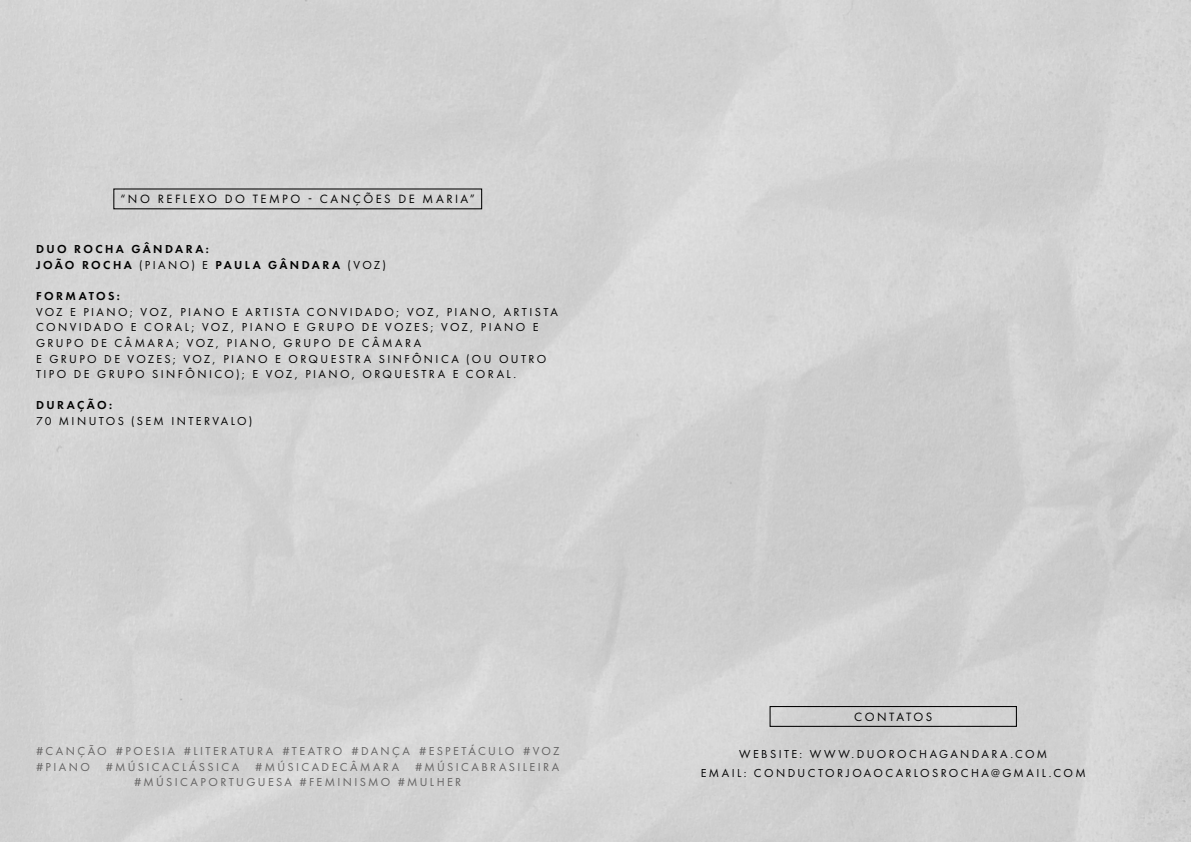
<style>
.page{position:relative;width:1191px;height:842px;background:#fff}
.page>*{position:absolute;margin:0;border:0;box-sizing:border-box;transform-origin:0 0}
.t1{font:12.5px "Futura PT";letter-spacing:.2em;color:#000}
.t2{font:12px/15.6px "Futura PT";letter-spacing:.2em;color:#000}
.t3{font:12px/15.6px "Futura PT";letter-spacing:.2em;color:#646363}
.t4{font:12px/19px "Futura PT";letter-spacing:.2em;color:#020203;text-align:center}
.t5{font:600 12px/15.6px "Futura PT";letter-spacing:.2em;color:#000}
.s1{font-weight:400}
</style>
<div class="page">
<div style="left:769px;top:706px;width:248px;height:21px;border:1px solid #000"></div>
<p class="t1" style="left:120px;top:191px;width:356px">“NO REFLEXO DO TEMPO - CANÇÕES DE MARIA”</p>
<p class="t5" style="left:36px;top:241px;width:351px">DUO ROCHA GÂNDARA:<br>JOÃO ROCHA <span class="s1">(PIANO) E</span> PAULA GÂNDARA <span class="s1">(VOZ)</span></p>
<p class="t5" style="left:36px;top:288px;width:85px">FORMATOS:</p>
<p class="t2" style="left:36px;top:304px;width:523px">VOZ E PIANO; VOZ, PIANO E ARTISTA CONVIDADO; VOZ, PIANO, ARTISTA CONVIDADO E CORAL; VOZ, PIANO E GRUPO DE VOZES; VOZ, PIANO E GRUPO DE CÂMARA; VOZ, PIANO, GRUPO DE CÂMARA<br>E GRUPO DE VOZES; VOZ, PIANO E ORQUESTRA SINFÔNICA (OU OUTRO TIPO DE GRUPO SINFÔNICO); E VOZ, PIANO, ORQUESTRA E CORAL.</p>
<p class="t5" style="left:36px;top:397px;width:78px">DURAÇÃO:</p>
<p class="t2" style="left:36px;top:413px;width:218px">70 MINUTOS (SEM INTERVALO)</p>
<p class="t3" style="left:36px;top:743px;width:525px">#CANÇÃO #POESIA #LITERATURA #TEATRO #DANÇA #ESPETÁCULO #VOZ #PIANO</p>
<p class="t3" style="left:106px;top:759px;width:135px">#MÚSICACLÁSSICA</p>
<p class="t3" style="left:255px;top:759px;width:145px">#MÚSICADECÂMARA</p>
<p class="t3" style="left:134px;top:759px;width:427px;text-indent:281px">#MÚSICABRASILEIRA #MÚSICAPORTUGUESA #FEMINISMO #MULHER</p>
<p class="t1" style="left:854px;top:709px;width:79px">CONTATOS</p>
<p class="t4" style="left:701px;top:745px;width:386px">WEBSITE: WWW.DUOROCHAGANDARA.COM<br>EMAIL: CONDUCTORJOAOCARLOSROCHA@GMAIL.COM</p>
</div>
